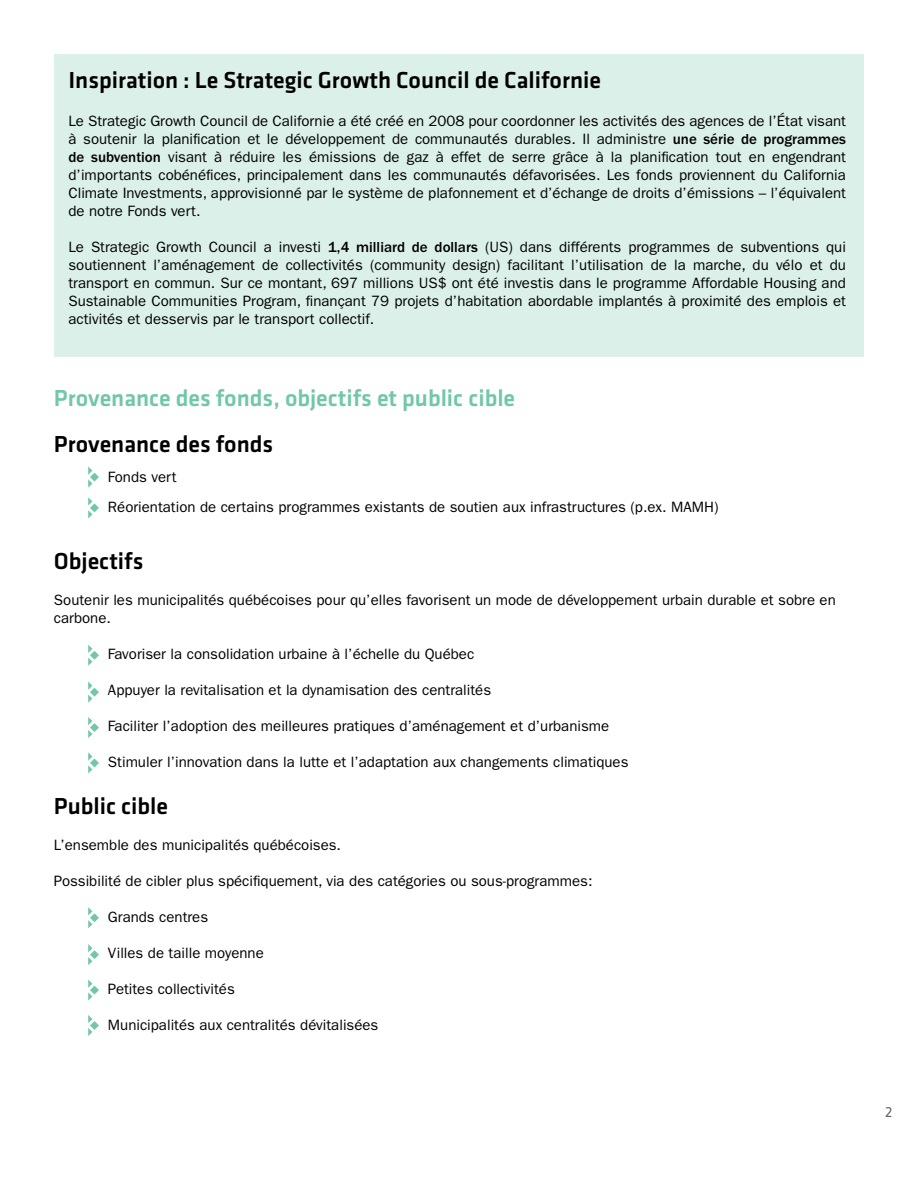
<style>
.page{position:relative;width:918px;height:1188px;background:#fff}
.page>*{position:absolute;margin:0;border:0;box-sizing:border-box;transform-origin:0 0}
.t1{font:500 24px "Klavika Basic";color:#000}
.t2{font:500 24px "Klavika Basic";color:#71c7a8}
.t3{font:15px/18px "ITC Franklin Gothic Std";color:#000;text-align:justify}
.t4{font:15px "Klavika Basic";color:#606163}
.s1{font-weight:500}
</style>
<div class="page">
<div style="left:54px;top:54px;width:810px;height:302px;background:#dbf0e9"></div>
<svg style="left:88px;top:645px;width:11px;height:21px"></svg>
<svg style="left:88px;top:467px;width:11px;height:21px"></svg>
<svg style="left:88px;top:497px;width:11px;height:21px"></svg>
<svg style="left:88px;top:907px;width:11px;height:21px"></svg>
<svg style="left:88px;top:682px;width:11px;height:21px"></svg>
<svg style="left:88px;top:944px;width:11px;height:21px"></svg>
<svg style="left:88px;top:717px;width:11px;height:21px"></svg>
<svg style="left:88px;top:980px;width:11px;height:21px"></svg>
<svg style="left:88px;top:752px;width:11px;height:22px"></svg>
<svg style="left:88px;top:1015px;width:11px;height:21px"></svg>
<h1 class="t1" style="left:68px;top:63px;width:534px">Inspiration : Le Strategic Growth Council de Californie</h1>
<p class="t3" style="left:68px;top:112px;width:779px">Le Strategic Growth Council de Californie a été créé en 2008 pour coordonner les activités des agences de l’État visant à soutenir la planification et le développement de communautés durables. Il administre <span class="s1">une série de programmes de subvention</span> visant à réduire les émissions de gaz à effet de serre grâce à la planification tout en engendrant d’importants cobénéfices, principalement dans les communautés défavorisées. Les fonds proviennent du California Climate Investments, approvisionné par le système de plafonnement et d’échange de droits d’émissions – l’équivalent de notre Fonds vert.</p>
<p class="t3" style="left:68px;top:238px;width:779px">Le Strategic Growth Council a investi <span class="s1">1,4 milliard de dollars</span> (US) dans différents programmes de subventions qui soutiennent l’aménagement de collectivités (community design) facilitant l’utilisation de la marche, du vélo et du transport en commun. Sur ce montant, 697 millions US$ ont été investis dans le programme Affordable Housing and Sustainable Communities Program, finançant 79 projets d’habitation abordable implantés à proximité des emplois et activités et desservis par le transport collectif.</p>
<h1 class="t2" style="left:54px;top:381px;width:463px">Provenance des fonds, objectifs et public cible</h1>
<h1 class="t1" style="left:54px;top:428px;width:221px">Provenance des fonds</h1>
<p class="t3" style="left:108px;top:462px;width:612px;line-height:30px">Fonds vert<br>Réorientation de certains programmes existants de soutien aux infrastructures (p.ex. MAMH)</p>
<h1 class="t1" style="left:54px;top:545px;width:91px">Objectifs</h1>
<p class="t3" style="left:54px;top:592px;width:783px">Soutenir les municipalités québécoises pour qu’elles favorisent un mode de développement urbain durable et sobre en carbone.</p>
<p class="t3" style="left:108px;top:646px;width:368px">Favoriser la consolidation urbaine à l’échelle du Québec</p>
<p class="t3" style="left:108px;top:682px;width:385px">Appuyer la revitalisation et la dynamisation des centralités</p>
<p class="t3" style="left:108px;top:718px;width:503px">Faciliter l’adoption des meilleures pratiques d’aménagement et d’urbanisme</p>
<p class="t3" style="left:108px;top:754px;width:522px">Stimuler l’innovation dans la lutte et l’adaptation aux changements climatiques</p>
<h1 class="t1" style="left:54px;top:790px;width:116px">Public cible</h1>
<p class="t3" style="left:54px;top:836px;width:289px">L’ensemble des municipalités québécoises.</p>
<p class="t3" style="left:54px;top:872px;width:540px">Possibilité de cibler plus spécifiquement, via des catégories ou sous-programmes:</p>
<p class="t3" style="left:108px;top:908px;width:102px">Grands centres</p>
<p class="t3" style="left:108px;top:944px;width:157px">Villes de taille moyenne</p>
<p class="t3" style="left:108px;top:980px;width:128px">Petites collectivités</p>
<p class="t3" style="left:108px;top:1016px;width:272px">Municipalités aux centralités dévitalisées</p>
<p class="t4" style="left:885px;top:1103px;width:9px">2</p>
</div>
